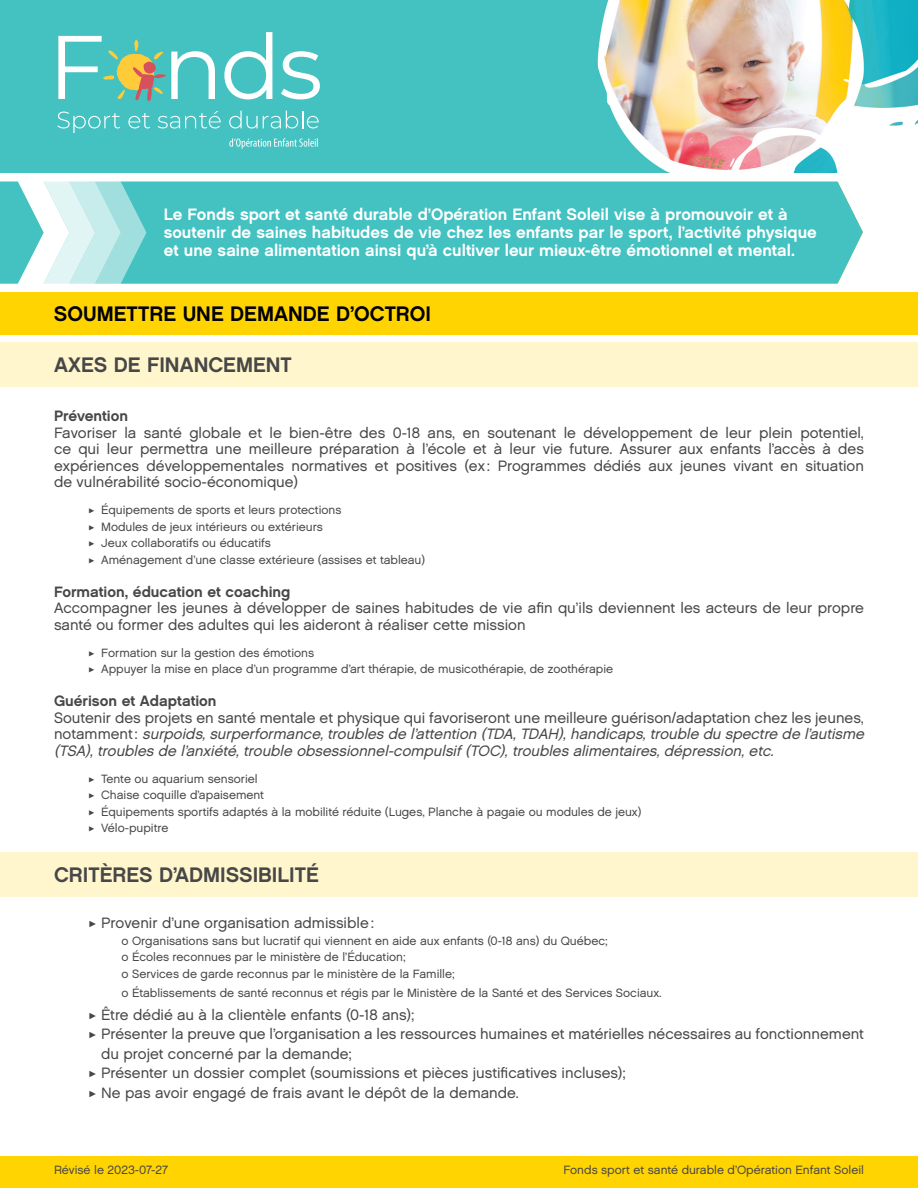
<style>
.page{position:relative;width:918px;height:1188px;background:#fff}
.page>*{position:absolute;margin:0;border:0;box-sizing:border-box;transform-origin:0 0}
.t1{font:21px "Chalet New York Nineteen Sixty";color:#474748}
.t2{font:21px "Chalet New York Nineteen Sixty";color:#000}
.t3{font:16.5px/18px "Chalet New York Nineteen Sixty";color:#fff}
.t4{font:15px/16.5px "Chalet London Nineteen Sixty";color:#474748;text-align:justify}
.t5{font:italic 15px/16.5px "Chalet London Nineteen Sixty";color:#474748}
.t6{font:15px "Chalet New York Nineteen Sixty";color:#474748}
.t7{font:12px/16.5px "Chalet London Nineteen Sixty";color:#474748}
.s1{font-family:"Montserrat";font-weight:600}
.s2{font-style:normal}
</style>
<div class="page">
<div style="left:0;top:1156px;width:918px;height:32px;background:#ffd400"></div>
<img style="left:0;top:0;width:918px;height:173px">
<svg style="left:58px;top:32px;width:262px;height:69px"></svg>
<svg style="left:229px;top:138px;width:89px;height:11px"></svg>
<svg style="left:58px;top:112px;width:62px;height:21px"></svg>
<svg style="left:128px;top:113px;width:22px;height:15px"></svg>
<svg style="left:158px;top:111px;width:63px;height:17px"></svg>
<svg style="left:229px;top:111px;width:90px;height:17px;background:#66cdcc"></svg>
<div style="left:0;top:182px;width:863px;height:102px;background:#44c1c1"></div>
<svg style="left:17px;top:181px;width:130px;height:103px"></svg>
<div style="left:0;top:342px;width:918px;height:45px;background:#fff6cd"></div>
<div style="left:0;top:292px;width:918px;height:42px;background:#ffd400"></div>
<div style="left:0;top:853px;width:918px;height:44px;background:#fff6cd"></div>
<p class="t3" style="left:164px;top:205px;width:655px">Le Fonds sport et santé durable d’Opération Enfant Soleil vise à promouvoir et à soutenir de saines habitudes de vie chez les enfants par le sport, l’activité physique et une saine alimentation ainsi qu’à cultiver leur mieux-être émotionnel et mental.</p>
<h1 class="t2" style="left:54px;top:301px;width:379px">SOUMETTRE UNE DEMANDE D’OCTROI</h1>
<h1 class="t1" style="left:54px;top:351px;width:239px">AXES DE FINANCEMENT</h1>
<p class="t6" style="left:54px;top:407px;width:76px">Prévention</p>
<p class="t4" style="left:54px;top:424px;width:812px">Favoriser la santé globale et le bien-être des 0-18 ans, en soutenant le développement de leur plein potentiel, ce qui leur permettra une meilleure préparation à l’école et à leur vie future. Assurer aux enfants l’accès à des expériences développementales normatives et positives (ex : Programmes dédiés aux jeunes vivant en situation de vulnérabilité socio-économique)</p>
<p class="t7" style="left:88px;top:502px;width:339px"><span class="s1">▶</span> Équipements de sports et leurs protections<br><span class="s1">▶</span> Modules de jeux intérieurs ou extérieurs<br><span class="s1">▶</span> Jeux collaboratifs ou éducatifs<br><span class="s1">▶</span> Aménagement d’une classe extérieure (assises et tableau)</p>
<p class="t6" style="left:54px;top:582px;width:238px">Formation, éducation et coaching</p>
<p class="t4" style="left:54px;top:600px;width:812px">Accompagner les jeunes à développer de saines habitudes de vie afin qu’ils deviennent les acteurs de leur propre santé ou former des adultes qui les aideront à réaliser cette mission</p>
<p class="t7" style="left:88px;top:644px;width:527px"><span class="s1">▶</span> Formation sur la gestion des émotions<br><span class="s1">▶</span> Appuyer la mise en place d’un programme d’art thérapie, de musicothérapie, de zoothérapie</p>
<p class="t6" style="left:54px;top:692px;width:164px">Guérison et Adaptation</p>
<p class="t5" style="left:54px;top:709px;width:815px"><span class="s2">Soutenir des projets en santé mentale et physique qui favoriseront une meilleure guérison/adaptation chez les jeunes, n o t a m m e n t :</span> surpoids,surperformance,troubles de l’attention (TDA,TDAH),handicaps,trouble du spectre de l’autisme (TSA),troubles de l’anxiété,trouble obsessionnel-compulsif(TOC),troubles alimentaires,dépression,etc.</p>
<p class="t7" style="left:88px;top:770px;width:555px"><span class="s1">▶</span> Tente ou aquarium sensoriel<br><span class="s1">▶</span> Chaise coquille d’apaisement<br><span class="s1">▶</span> Équipements sportifs adaptés à la mobilité réduite (Luges, Planche à pagaie ou modules de jeux) <span class="s1">▶</span> Vélo-pupitre</p>
<h1 class="t1" style="left:54px;top:861px;width:266px">CRITÈRES D’ADMISSIBILITÉ</h1>
<p class="t4" style="left:88px;top:915px;width:288px"><span class="s1">▶</span> Provenir d’une organisation admissible:</p>
<p class="t7" style="left:122px;top:932px;width:488px">o Organisations sans but lucratif qui viennent en aide aux enfants (0-18 ans) du Québec; o Écoles reconnues par le ministère de l’Éducation;<br>o Services de garde reconnus par le ministère de la Famille;</p>
<p class="t7" style="left:122px;top:985px;width:542px">o Établissements de santé reconnus et régis par le Ministère de la Santé et des Services Sociaux.</p>
<p class="t4" style="left:88px;top:1006px;width:328px"><span class="s1">▶</span> Être dédié au à la clientèle enfants (0-18 ans);</p>
<p class="t4" style="left:88px;top:1026px;width:778px"><span class="s1">▶</span> Présenter la preuve que l’organisation a les ressources humaines et matérielles nécessaires au fonctionnement</p>
<p class="t4" style="left:101px;top:1045px;width:252px">du projet concerné par la demande;</p>
<p class="t4" style="left:88px;top:1065px;width:540px"><span class="s1">▶</span> Présenter un dossier complet (soumissions et pièces justificatives incluses);</p>
<p class="t4" style="left:88px;top:1084px;width:433px"><span class="s1">▶</span> Ne pas avoir engagé de frais avant le dépôt de la demande.</p>
<p class="t7" style="left:54px;top:1162px;width:116px">Révisé le 2023-07-27</p>
<p class="t7" style="left:563px;top:1162px;width:302px">Fonds sport et santé durable d’Opération Enfant Soleil</p>
</div>
